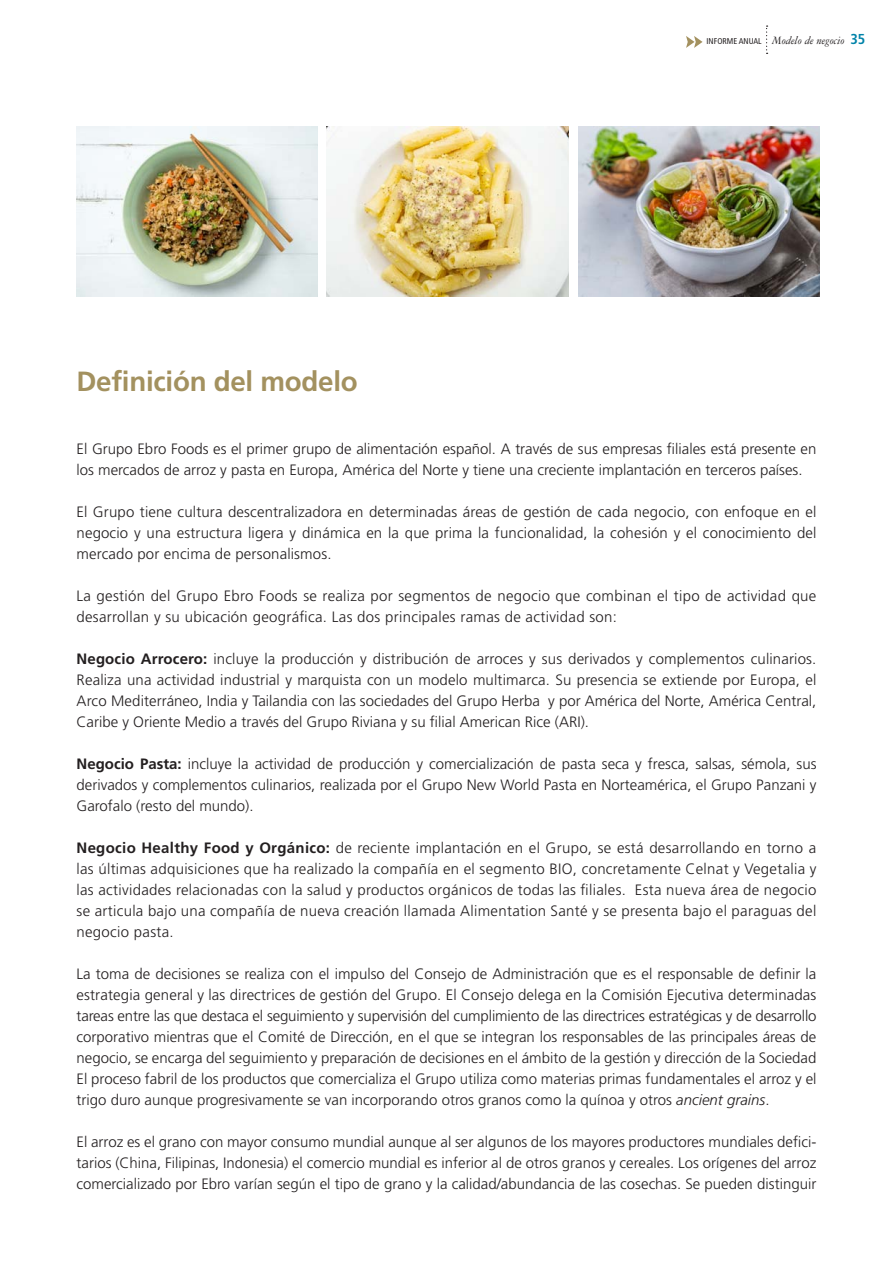
<style>
.page{position:relative;width:893px;height:1263px;background:#fff}
.page>*{position:absolute;margin:0;border:0;box-sizing:border-box;transform-origin:0 0}
.Titulares{font:700 27.75px "Frutiger LT Std";letter-spacing:-.01em;color:#a3915f}
.t1{font:300 15px/21px "Frutiger LT Std";color:#231f20;text-align:justify}
.t2{font:300 15px/21px "Frutiger LT Std";letter-spacing:.02em;color:#231f20}
.t3{font:italic 12px "Garamond 3 LT Std";color:#231f20}
.s1{font-family:"Frutiger LT Std";font-style:normal;font-stretch:condensed;font-size:8.4px}
.s2{font-family:"Frutiger LT Std";font-weight:700;font-style:normal;font-stretch:condensed;font-size:14.4px;color:#0083a9}
.s3{font-weight:700}
.s4{font-style:italic}
</style>
<div class="page">
<svg style="left:686px;top:36px;width:17px;height:12px"></svg>
<svg style="left:766px;top:26px;width:2px;height:28px"></svg>
<img style="left:76px;top:127px;width:241px;height:170px">
<img style="left:327px;top:127px;width:241px;height:170px">
<img style="left:578px;top:127px;width:241px;height:170px">
<p class="Titulares" style="left:77px;top:365px;width:283px">Definición del modelo</p>
<p class="t3" style="left:707px;top:34px;width:160px"><span class="s1">INFORME ANUAL</span> Modelo de negocio <span class="s2">35</span></p>
<p class="t1" style="left:77px;top:438px;width:741px">El Grupo Ebro Foods es el primer grupo de alimentación español. A través de sus empresas filiales está presente en los mercados de arroz y pasta en Europa, América del Norte y tiene una creciente implantación en terceros países.</p>
<p class="t1" style="left:77px;top:501px;width:741px">El Grupo tiene cultura descentralizadora en determinadas áreas de gestión de cada negocio, con enfoque en el negocio y una estructura ligera y dinámica en la que prima la funcionalidad, la cohesión y el conocimiento del mercado por encima de personalismos.</p>
<p class="t2" style="left:77px;top:585px;width:741px">La gestión del Grupo Ebro Foods se realiza por segmentos de negocio que combinan el tipo de actividad que desarrollan y su ubicación geográfica. Las dos principales ramas de actividad son:</p>
<p class="t1" style="left:77px;top:648px;width:741px"><span class="s3">Negocio Arrocero:</span> incluye la producción y distribución de arroces y sus derivados y complementos culinarios.<br>Realiza una actividad industrial y marquista con un modelo multimarca. Su presencia se extiende por Europa, el Arco Mediterráneo, India y Tailandia con las sociedades del Grupo Herba y por América del Norte, América Central, Caribe y Oriente Medio a través del Grupo Riviana y su filial American Rice (ARI).</p>
<p class="t1" style="left:77px;top:753px;width:741px"><span class="s3">Negocio Pasta:</span> incluye la actividad de producción y comercialización de pasta seca y fresca, salsas, sémola, sus derivados y complementos culinarios, realizada por el Grupo New World Pasta en Norteamérica, el Grupo Panzani y Garofalo (resto del mundo).</p>
<p class="t1" style="left:77px;top:837px;width:741px"><span class="s3">Negocio Healthy Food y Orgánico:</span> de reciente implantación en el Grupo, se está desarrollando en torno a las últimas adquisiciones que ha realizado la compañía en el segmento BIO, concretamente Celnat y Vegetalia y las actividades relacionadas con la salud y productos orgánicos de todas las filiales. Esta nueva área de negocio se articula bajo una compañía de nueva creación llamada Alimentation Santé y se presenta bajo el paraguas del negocio pasta.</p>
<p class="t1" style="left:77px;top:963px;width:741px">La toma de decisiones se realiza con el impulso del Consejo de Administración que es el responsable de definir la estrategia general y las directrices de gestión del Grupo. El Consejo delega en la Comisión Ejecutiva determinadas tareas entre las que destaca el seguimiento y supervisión del cumplimiento de las directrices estratégicas y de desarrollo corporativo mientras que el Comité de Dirección, en el que se integran los responsables de las principales áreas de negocio, se encarga del seguimiento y preparación de decisiones en el ámbito de la gestión y dirección de la Sociedad</p>
<p class="t1" style="left:77px;top:1068px;width:741px">El proceso fabril de los productos que comercializa el Grupo utiliza como materias primas fundamentales el arroz y el trigo duro aunque progresivamente se van incorporando otros granos como la quínoa y otros <span class="s4">ancient grains</span>.</p>
<p class="t1" style="left:77px;top:1131px;width:741px">El arroz es el grano con mayor consumo mundial aunque al ser algunos de los mayores productores mundiales defici&shy;tarios (China, Filipinas, Indonesia) el comercio mundial es inferior al de otros granos y cereales. Los orígenes del arroz comercializado por Ebro varían según el tipo de grano y la calidad/abundancia de las cosechas. Se pueden distinguir</p>
</div>
